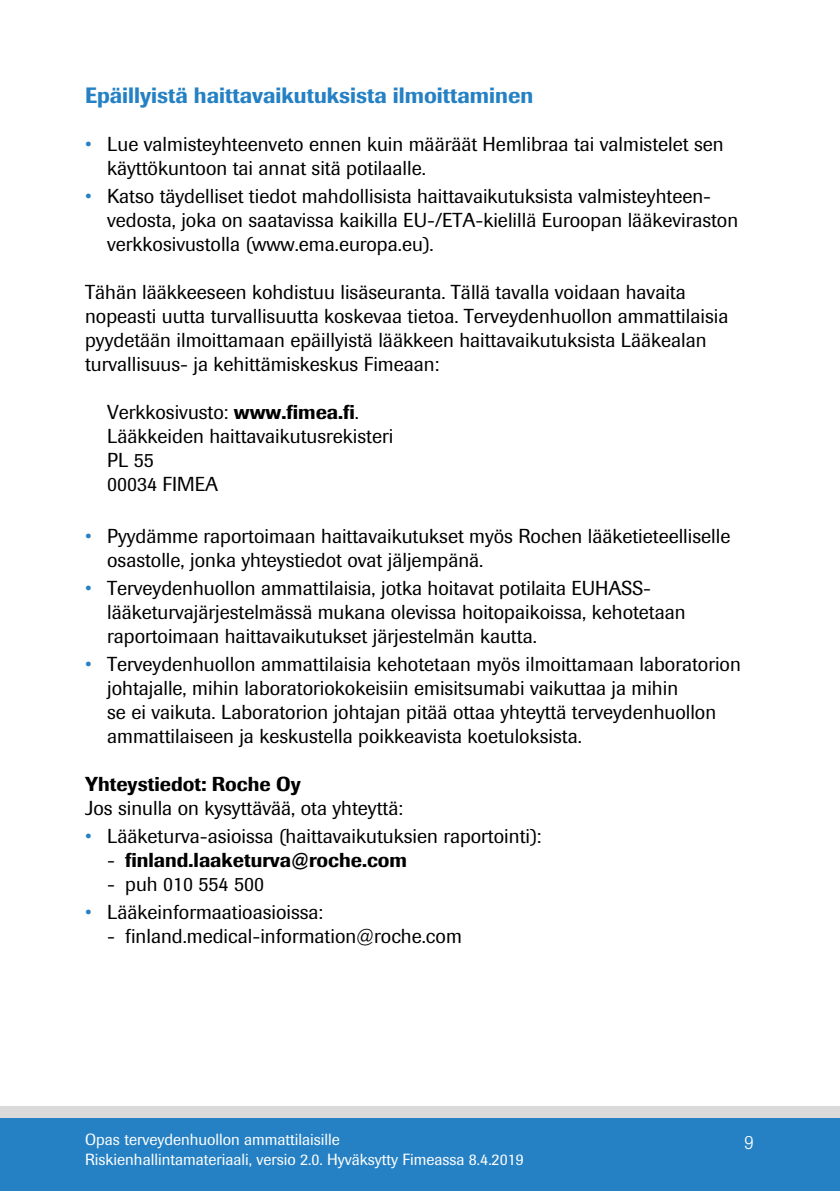
<style>
.page{position:relative;width:840px;height:1191px;background:#fff}
.page>*{position:absolute;margin:0;border:0;box-sizing:border-box;transform-origin:0 0}
.t1{font:500 22px "Imago";color:#2581c4}
.t2{font:20px/24px "Imago";color:#000}
.t3{font:500 20px "Imago";color:#000}
.t4{font:300 20px "Imago";color:#fff}
.t5{font:16px "Imago";color:#fff}
.s1{color:#2581c4}
.s2{font-weight:500}
.s3{font-weight:400}
</style>
<div class="page">
<div style="left:0;top:1116px;width:839px;height:75px;background:#2581c4"></div>
<div style="left:0;top:1106px;width:839px;height:11px;background:#dadada"></div>
<p class="t1" style="left:85px;top:81px;width:449px">Epäillyistä haittavaikutuksista ilmoittaminen</p>
<p class="t2" style="left:107px;top:132px;width:617px;text-indent:-22px"><span class="s1">•</span> Lue valmisteyhteenveto ennen kuin määräät Hemlibraa tai valmistelet sen käyttökuntoon tai annat sitä potilaalle.</p>
<p class="t2" style="left:107px;top:184px;width:632px;text-indent:-22px"><span class="s1">•</span> Katso täydelliset tiedot mahdollisista haittavaikutuksista valmisteyhteen&shy;vedosta, joka on saatavissa kaikilla EU-/ETA-kielillä Euroopan lääkeviraston verkkosivustolla (www.ema.europa.eu).</p>
<p class="t2" style="left:85px;top:280px;width:644px">Tähän lääkkeeseen kohdistuu lisäseuranta. Tällä tavalla voidaan havaita nopeasti uutta turvallisuutta koskevaa tietoa. Terveydenhuollon ammattilaisia pyydetään ilmoittamaan epäillyistä lääkkeen haittavaikutuksista Lääkealan turvallisuus- ja kehittämiskeskus Fimeaan:</p>
<p class="t2" style="left:107px;top:400px;width:287px">Verkkosivusto: <span class="s2">www.fimea.fi</span>.<br>Lääkkeiden haittavaikutusrekisteri<br>PL 55<br>00034 FIMEA</p>
<p class="t2" style="left:107px;top:524px;width:624px;text-indent:-22px"><span class="s1">•</span> Pyydämme raportoimaan haittavaikutukset myös Rochen lääketieteelliselle osastolle, jonka yhteystiedot ovat jäljempänä.</p>
<p class="t2" style="left:107px;top:576px;width:579px;text-indent:-22px"><span class="s1">•</span> Terveydenhuollon ammattilaisia, jotka hoitavat potilaita EUHASS&shy;lääketurvajärjestelmässä mukana olevissa hoitopaikoissa, kehotetaan raportoimaan haittavaikutukset järjestelmän kautta.</p>
<p class="t2" style="left:107px;top:652px;width:634px;text-indent:-22px"><span class="s1">•</span> Terveydenhuollon ammattilaisia kehotetaan myös ilmoittamaan laboratorion johtajalle, mihin laboratoriokokeisiin emisitsumabi vaikuttaa ja mihin<br>se ei vaikuta. Laboratorion johtajan pitää ottaa yhteyttä terveydenhuollon ammattilaiseen ja keskustella poikkeavista koetuloksista.</p>
<p class="t3" style="left:85px;top:771px;width:217px">Yhteystiedot: Roche Oy</p>
<p class="t2" style="left:85px;top:796px;width:319px">Jos sinulla on kysyttävää, ota yhteyttä:</p>
<p class="t2" style="left:85px;top:824px;width:457px"><span class="s1">•</span> Lääketurva-asioissa (haittavaikutuksien raportointi):</p>
<p class="t3" style="left:107px;top:847px;width:301px"><span class="s3">-</span> finland.laaketurva@roche.com</p>
<p class="t2" style="left:107px;top:872px;width:158px">- puh 010 554 500</p>
<p class="t2" style="left:85px;top:900px;width:239px"><span class="s1">•</span> Lääkeinformaatioasioissa:</p>
<p class="t2" style="left:107px;top:924px;width:356px">- finland.medical-information@roche.com</p>
<p class="t5" style="left:85px;top:1130px;width:256px">Opas terveydenhuollon ammattilaisille</p>
<p class="t4" style="left:743px;top:1130px;width:11px">9</p>
<p class="t5" style="left:85px;top:1150px;width:439px">Riskienhallintamateriaali, versio 2.0. Hyväksytty Fimeassa 8.4.2019</p>
</div>
